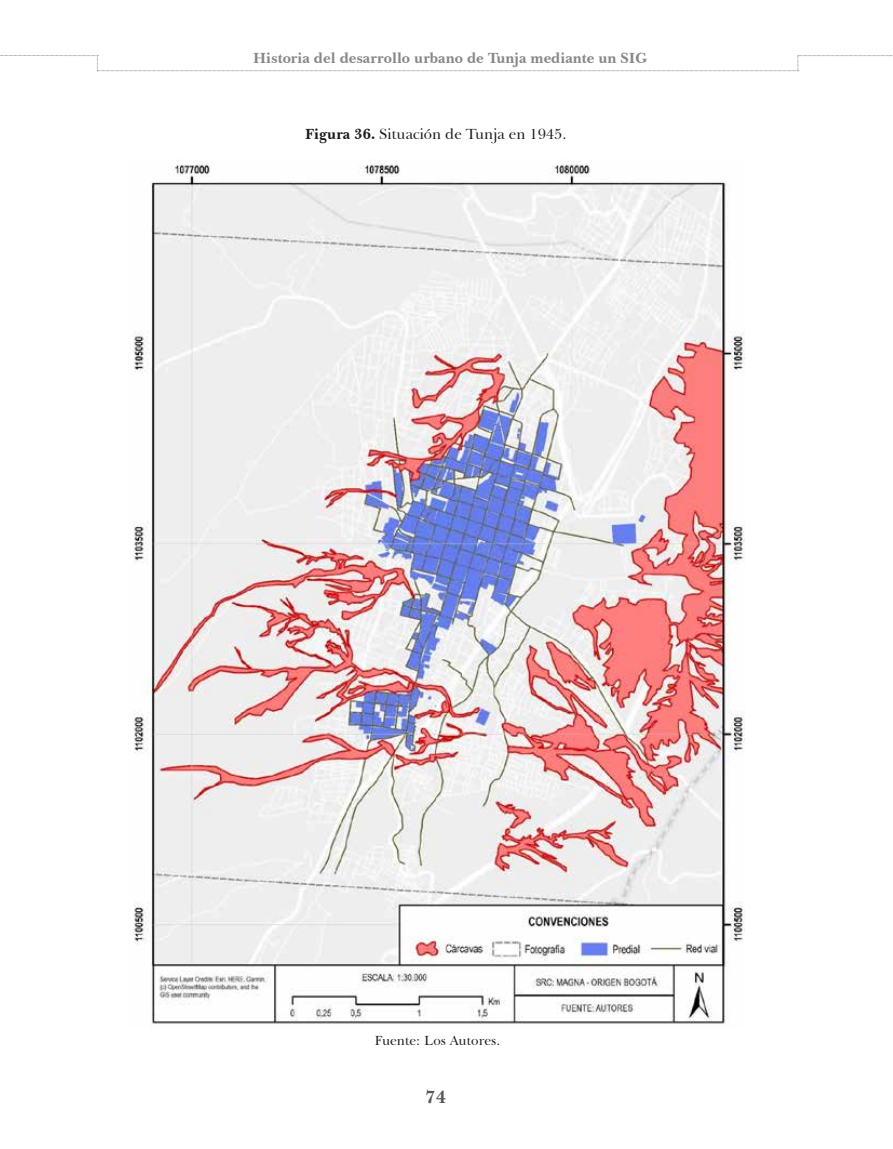
<style>
.page{position:relative;width:893px;height:1149px;background:#fff}
.page>*{position:absolute;margin:0;border:0;box-sizing:border-box;transform-origin:0 0}
.t1{font:700 18px "Baskerville BT";color:#575756}
.t2{font:700 15px "Baskerville BT";color:#878787}
.t3{font:15px "Baskerville BT";color:#1d1d1b}
.t4{font:13.5px "Baskerville BT";color:#1d1d1b}
.s1{font-weight:700}
</style>
<div class="page">
<svg style="left:0;top:55px;width:893px;height:16px"></svg>
<img style="left:133px;top:163px;width:612px;height:861px">
<p class="t2" style="left:253px;top:49px;width:395px">Historia del desarrollo urbano de Tunja mediante un SIG</p>
<p class="t3" style="left:305px;top:125px;width:263px"><span class="s1">Figura 36.</span> Situación de Tunja en 1945.</p>
<p class="t4" style="left:374px;top:1031px;width:127px">Fuente: Los Autores.</p>
<p class="t1" style="left:426px;top:1085px;width:22px">74</p>
</div>
